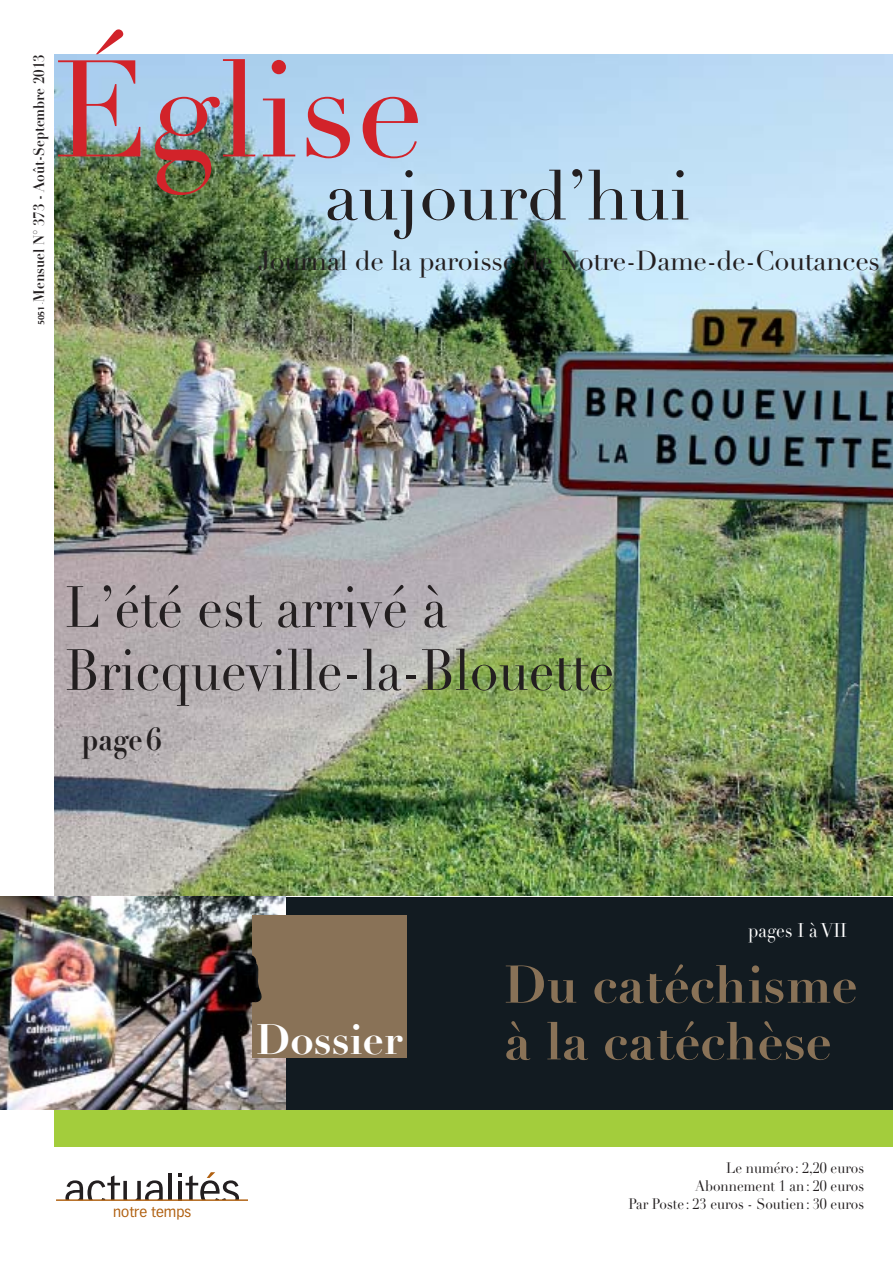
<style>
.page{position:relative;width:893px;height:1263px;background:#fff}
.page>*{position:absolute;margin:0;border:0;box-sizing:border-box;transform-origin:0 0}
.t1{font:135px "Didot LH";color:#d2232a}
.t2{font:69px "Didot LH";color:#231f20}
.t3{font:57px/63px "Didot LH";color:#231f20;scale:.9 1}
.t4{font:700 42px "Didot LH";color:#fff}
.t5{font:700 31.5px "Didot LH";color:#231f20;scale:.9 1}
.t6{font:27px "Didot LH";letter-spacing:-.01em;color:#231f20}
.t7{font:19.5px "Didot LH";color:#fff;scale:.9 1}
.t8{font:15px/18px "Didot LH";color:#231f20;text-align:right;scale:.9 1}
.t9{font:700 15px "Didot LH";color:#231f20;scale:.9 1}
.t10{font:14.1px "Vectora LH";color:#b06010}
.t11{font:700 9px "Norma";color:#231f20}
.s1{font-weight:400;font-size:6px}
</style>
<div class="page">
<img style="left:54px;top:54px;width:839px;height:842px">
<svg style="left:65px;top:1175px;width:62px;height:25px"></svg>
<svg style="left:135px;top:1180px;width:28px;height:20px"></svg>
<hr style="left:168px;top:1173px;width:4px;height:27px;background:#231f20">
<svg style="left:178px;top:1172px;width:61px;height:28px"></svg>
<hr style="left:56px;top:1200px;width:192px;height:1px;background:#b06010">
<div style="left:55px;top:1108px;width:838px;height:39px;background:#a3cd3c"></div>
<div style="left:1px;top:897px;width:892px;height:212px;background:#121b21"></div>
<img style="left:0;top:897px;width:285px;height:212px">
<div style="left:252px;top:916px;width:155px;height:142px;background:#897257"></div>
<img style="left:234px;top:952px;width:28px;height:52px">
<svg style="left:506px;top:1021px;width:324px;height:39px"></svg>
<svg style="left:506px;top:964px;width:350px;height:39px"></svg>
<p class="t9" style="left:33px;top:302px;width:277px;rotate:-90deg">Mensuel N° 373 - Août-Septembre 2013</p>
<p class="t11" style="left:38px;top:325px;width:24px;rotate:-90deg">5051 <span class="s1">-</span></p>
<h1 class="t1" style="left:54px;top:54px;width:372px">Église</h1>
<h2 class="t2" style="left:325px;top:167px;width:367px">aujourd’hui</h2>
<h3 class="t6" style="left:258px;top:249px;width:623px">Journal de la paroisse de Notre-Dame-de-Coutances</h3>
<h3 class="t3" style="left:65px;top:582px;width:611px">L’été est arrivé à<br>Bricqueville-la-Blouette</h3>
<h3 class="t5" style="left:82px;top:727px;width:91px">page 6</h3>
<p class="t10" style="left:113px;top:1206px;width:80px">notre temps</p>
<h3 class="t4" style="left:256px;top:1024px;width:148px">Dossier</h3>
<h3 class="t7" style="left:748px;top:923px;width:111px">pages I à VII</h3>
<p class="t8" style="left:628px;top:1160px;width:263px">Le numéro : 2,20 euros<br>Abonnement 1 an : 20 euros<br>Par Poste : 23 euros - Soutien : 30 euros</p>
</div>
